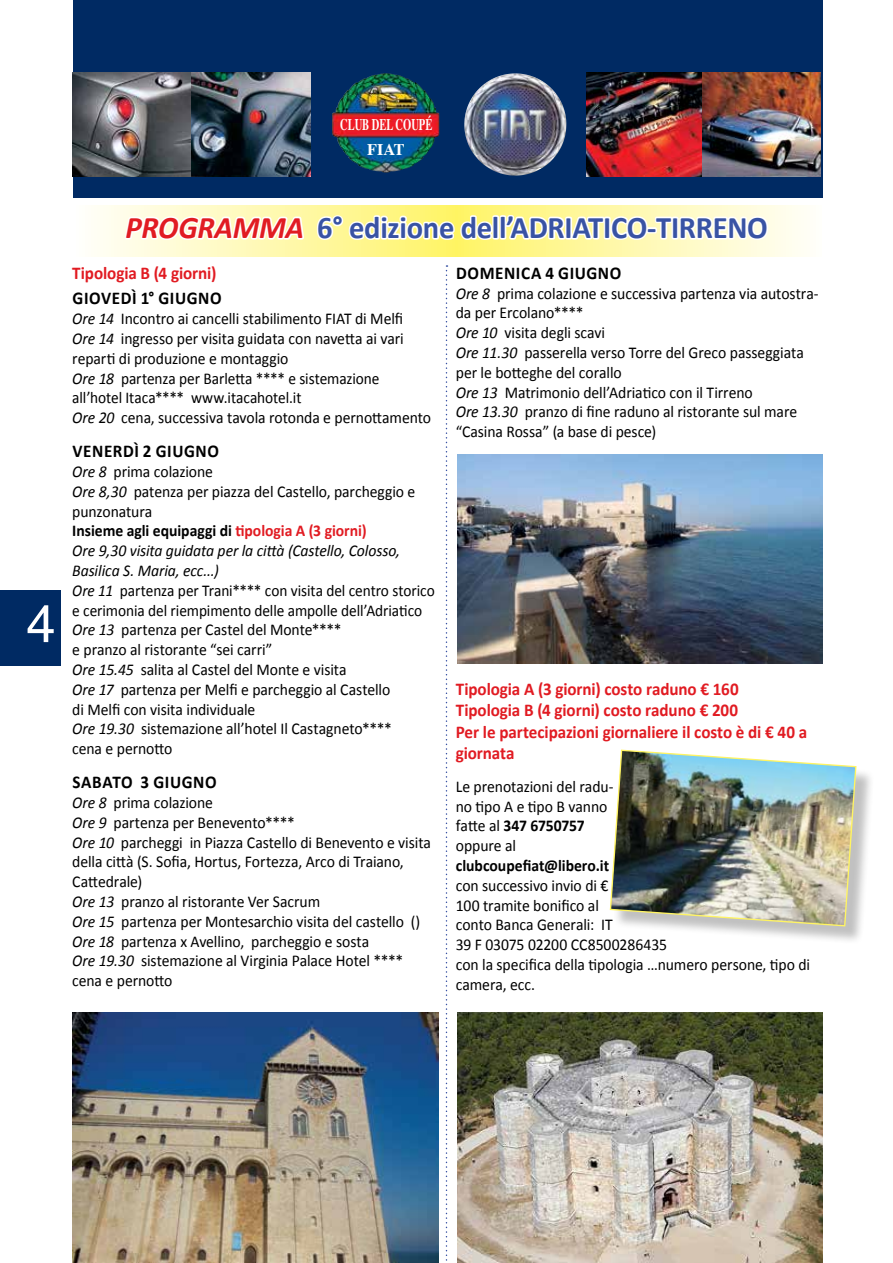
<style>
.page{position:relative;width:893px;height:1263px;background:#fff}
.page>*{position:absolute;margin:0;border:0;box-sizing:border-box;transform-origin:0 0}
.t1{font:52.5px "Helvetica";color:#fff}
.t2{font:700 31.5px "Calibri";letter-spacing:-.01em;color:#3953a4}
.t3{font:700 18px/21.6px "Calibri";letter-spacing:-.005em;color:#e11b22;scale:.95 1}
.t4{font:700 18px "Calibri";letter-spacing:.035em;color:#000;scale:.95 1}
.t5{font:16.5px/19.8px "Calibri";letter-spacing:-.005em;color:#000;scale:.95 1}
.t6{font:700 16.5px "Calibri";color:#000;scale:.95 1}
.t7{font:700 16.2px/25px "Times";color:#fff;text-align:center;scale:.65 1}
.s1{font-style:italic;color:#e11b22}
.s2{font-style:italic}
.s3{font-weight:700}
.s4{font-weight:700;color:#e11b22}
</style>
<div class="page">
<svg style="left:74px;top:0;width:749px;height:197px;background:#123464"></svg>
<img style="left:72px;top:72px;width:119px;height:104px">
<img style="left:191px;top:72px;width:119px;height:104px">
<img style="left:371px;top:73px;width:14px;height:3px">
<img style="left:496px;top:73px;width:19px;height:4px">
<img style="left:586px;top:72px;width:117px;height:104px">
<img style="left:703px;top:72px;width:118px;height:104px">
<div style="left:0;top:590px;width:60px;height:76px;background:#002a63"></div>
<svg style="left:94px;top:205px;width:713px;height:52px"></svg>
<svg style="left:123px;top:176px;width:184px;height:81px"></svg>
<svg style="left:315px;top:205px;width:455px;height:42px"></svg>
<img style="left:73px;top:1012px;width:365px;height:251px">
<img style="left:457px;top:455px;width:366px;height:209px">
<svg style="left:446px;top:265px;width:1px;height:996px"></svg>
<img style="left:457px;top:1012px;width:366px;height:251px">
<div style="left:613px;top:752px;width:262px;height:193px;background:#000;opacity:.25"></div>
<img style="left:609px;top:749px;width:248px;height:178px">
<p class="t7" style="left:340px;top:110px;width:143px">CLUB DEL COUPé fiat</p>
<h1 class="t1" style="left:26px;top:583px;width:31px">4</h1>
<h2 class="t2" style="left:126px;top:207px;width:644px"><span class="s1">PROGRAMMA</span> 6° edizione dell’ADRIATICO-TIRRENO</h2>
<p class="t3" style="left:72px;top:262px;width:153px">Tipologia B (4 giorni)</p>
<p class="t4" style="left:73px;top:287px;width:133px">Giovedì 1° gi ugno</p>
<p class="t5" style="left:72px;top:309px;width:379px"><span class="s2">Ore 14</span> Incontro ai cancelli stabilimento FIAT di Melfi<br><span class="s2">Ore 14</span> ingresso per visita guidata con navetta ai vari reparti di produzione e montaggio<br><span class="s2">Ore 18</span> partenza per Barletta **** e sistemazione all’hotel Itaca**** www.itacahotel.it<br><span class="s2">Ore 20</span> cena, successiva tavola rotonda e pernottamento</p>
<p class="t4" style="left:73px;top:440px;width:12px">Venerd</p>
<p class="t4" style="left:134px;top:440px;width:66px">ì 2 giugno</p>
<p class="t5" style="left:72px;top:462px;width:383px"><span class="s2">Ore 8</span> prima colazione<br><span class="s2">Ore 8,30</span> patenza per piazza del Castello, parcheggio e punzonatura<br><span class="s3">Insieme agli equipaggi di</span> <span class="s4">tipologia A (3 giorni)<br></span><span class="s2">Ore 9,30 visita guidata per la città (Castello, Colosso, Basilica S. Maria, ecc...)<br>Ore 11</span> partenza per Trani**** con visita del centro storico e cerimonia del riempimento delle ampolle dell’Adriatico <span class="s2">Ore 13</span> partenza per Castel del Monte****<br>e pranzo al ristorante “sei carri”<br><span class="s2">Ore 15.45</span> salita al Castel del Monte e visita<br><span class="s2">Ore 17</span> partenza per Melfi e parcheggio al Castello<br>di Melfi con visita individuale<br><span class="s2">Ore 19.30</span> sistemazione all’hotel Il Castagneto****<br>cena e pernotto</p>
<p class="t4" style="left:73px;top:771px;width:21px">Sabato</p>
<p class="t4" style="left:141px;top:771px;width:57px">3 giugno</p>
<p class="t5" style="left:72px;top:793px;width:379px"><span class="s2">Ore 8</span> prima colazione<br><span class="s2">Ore 9</span> partenza per Benevento****<br><span class="s2">Ore 10</span> parcheggi in Piazza Castello di Benevento e visita della città (S. Sofia, Hortus, Fortezza, Arco di Traiano, Cattedrale)<br><span class="s2">Ore 13</span> pranzo al ristorante Ver Sacrum<br><span class="s2">Ore 15</span> partenza per Montesarchio visita del castello ()<br><span class="s2">Ore 18</span> partenza x Avellino, parcheggio e sosta<br><span class="s2">Ore 19.30</span> sistemazione al Virginia Palace Hotel **** cena e pernotto</p>
<p class="t4" style="left:456px;top:261px;width:24px">Domenica</p>
<p class="t4" style="left:545px;top:261px;width:57px">4 giugno</p>
<p class="t5" style="left:456px;top:283px;width:384px"><span class="s2">Ore 8</span> prima colazione e successiva partenza via autostra&shy;da per Ercolano****<br><span class="s2">Ore 10</span> visita degli scavi<br><span class="s2">Ore 11.30</span> passerella verso Torre del Greco passeggiata per le botteghe del corallo<br><span class="s2">Ore 13</span> Matrimonio dell’Adriatico con il Tirreno<br><span class="s2">Ore 13.30</span> pranzo di fine raduno al ristorante sul mare “Casina Rossa” (a base di pesce)</p>
<p class="t3" style="left:456px;top:678px;width:371px">Tipologia A (3 giorni) costo raduno € 160<br>Tipologia B (4 giorni) costo raduno € 200<br>Per le partecipazioni giornaliere il costo è di € 40 a giornata</p>
<p class="t5" style="left:456px;top:776px;width:168px">Le prenotazioni del radu&shy;no tipo A e tipo B vanno fatte al <span class="s3">347 6750757 </span>oppure al</p>
<p class="t6" style="left:456px;top:855px;width:163px">clubcoupefiat@libero.it</p>
<p class="t5" style="left:456px;top:875px;width:375px">con successivo invio di €<br>100 tramite bonifico al<br>conto Banca Generali: IT<br>39 F 03075 02200 CC8500286435<br>con la specifica della tipologia …numero persone, tipo di camera, ecc.</p>
</div>
